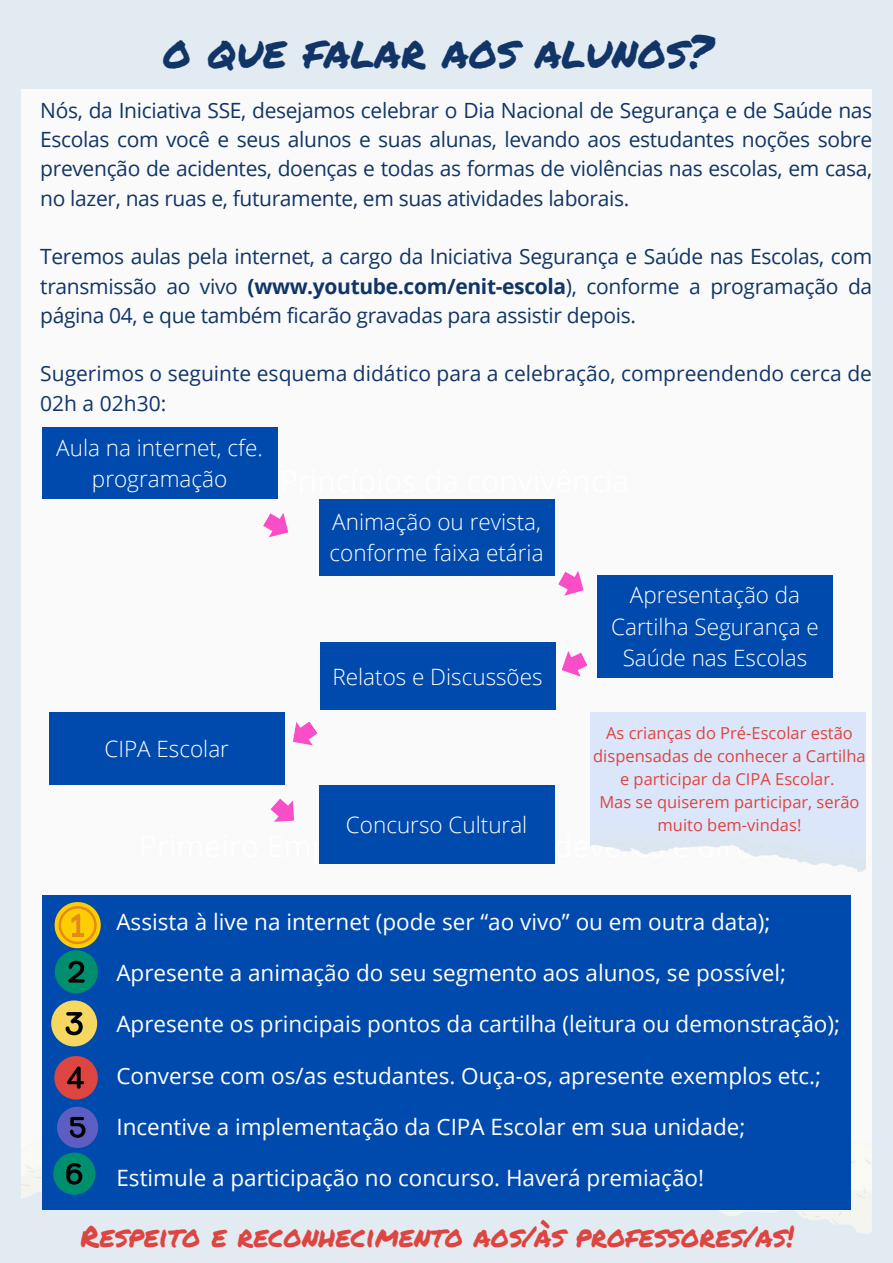
<style>
.page{position:relative;width:893px;height:1263px;background:#e3ebf2}
.page>*{position:absolute;margin:0;border:0;box-sizing:border-box;transform-origin:0 0}
.t1{font:45.38px "Permanent Marker";color:#113567}
.t2{font:29.25px "Permanent Marker";color:#dd4540}
.t3{font:22.5px "Open Sans";color:#fff}
.t4{font:300 22.5px/31.5px "Open Sans";color:#fff;text-align:center}
.t5{font:21px/29.2px "Open Sans";letter-spacing:-.015em;color:#113567;text-align:justify}
.t6{font:16.5px/23.1px "Open Sans";color:#dd4540;text-align:center}
.s1{font-weight:700}
</style>
<div class="page">
<div style="left:22px;top:89px;width:849px;height:1145px;background:#fafafa"></div>
<div style="left:42px;top:896px;width:808px;height:314px;background:#004aad"></div>
<div style="left:42px;top:428px;width:235px;height:71px;background:#004aad"></div>
<div style="left:319px;top:499px;width:235px;height:76px;background:#004aad"></div>
<div style="left:320px;top:642px;width:235px;height:68px;background:#004aad"></div>
<div style="left:597px;top:575px;width:236px;height:103px;background:#004aad"></div>
<div style="left:49px;top:712px;width:235px;height:73px;background:#004aad"></div>
<div style="left:319px;top:785px;width:235px;height:78px;background:#004aad"></div>
<svg style="left:263px;top:513px;width:25px;height:24px"></svg>
<svg style="left:270px;top:798px;width:24px;height:24px"></svg>
<svg style="left:561px;top:651px;width:26px;height:26px"></svg>
<svg style="left:293px;top:721px;width:25px;height:24px"></svg>
<svg style="left:558px;top:571px;width:26px;height:25px"></svg>
<div style="left:51px;top:1000px;width:46px;height:46px;background:#f6d861;border-radius:50%"></div>
<svg style="left:65px;top:1012px;width:18px;height:23px"></svg>
<div style="left:54px;top:1056px;width:44px;height:43px;background:#dd4540;border-radius:50%"></div>
<svg style="left:67px;top:1066px;width:17px;height:23px"></svg>
<div style="left:57px;top:1107px;width:41px;height:41px;background:#5e5dc2;border-radius:50%"></div>
<svg style="left:70px;top:1117px;width:16px;height:21px"></svg>
<div style="left:53px;top:1152px;width:42px;height:43px;background:#008f6e;border-radius:50%"></div>
<svg style="left:66px;top:1163px;width:16px;height:21px"></svg>
<svg style="left:55px;top:902px;width:46px;height:46px"></svg>
<svg style="left:72px;top:932px;width:12px;height:4px"></svg>
<div style="left:55px;top:950px;width:43px;height:43px;background:#008f6e;border-radius:50%"></div>
<svg style="left:68px;top:961px;width:17px;height:21px"></svg>
<img style="left:591px;top:712px;width:274px;height:159px">
<h2 class="t1" style="left:163px;top:18px;width:551px">o que falar aos alunos?</h2>
<h3 class="t5" style="left:40px;top:95px;width:833px">Nós, da Iniciativa SSE, desejamos celebrar o Dia Nacional de Segurança e de Saúde nas Escolas com você e seus alunos e suas alunas, levando aos estudantes noções sobre prevenção de acidentes, doenças e todas as formas de violências nas escolas, em casa, no lazer, nas ruas e, futuramente, em suas atividades laborais.</h3>
<h3 class="t5" style="left:40px;top:241px;width:833px">Teremos aulas pela internet, a cargo da Iniciativa Segurança e Saúde nas Escolas, com transmissão ao vivo <span class="s1">(www.youtube.com/enit-escola</span>), conforme a programação da página 04, e que também ficarão gravadas para assistir depois.</h3>
<h3 class="t5" style="left:40px;top:358px;width:833px">Sugerimos o seguinte esquema didático para a celebração, compreendendo cerca de<br>02h a 02h30:</h3>
<h3 class="t4" style="left:56px;top:431px;width:208px">Aula na internet, cfe. programação</h3>
<h3 class="t4" style="left:330px;top:505px;width:215px;text-align:left">Animação ou revista, conforme faixa etária</h3>
<p class="t4" style="left:104px;top:733px;width:126px">CIPA Escolar</p>
<h3 class="t4" style="left:332px;top:660px;width:212px">Relatos e Discussões</h3>
<p class="t4" style="left:346px;top:808px;width:183px">Concurso Cultural</p>
<h3 class="t4" style="left:611px;top:579px;width:209px">Apresentação da<br>Cartilha Segurança e<br>Saúde nas Escolas</h3>
<h3 class="t6" style="left:593px;top:721px;width:274px">As crianças do Pré-Escolar estão dispensadas de conhecer a Cartilha e participar da CIPA Escolar.</h3>
<h2 class="t6" style="left:599px;top:790px;width:262px">Mas se quiserem participar, serão muito bem-vindas!</h2>
<p class="t3" style="left:116px;top:906px;width:655px">Assista à live na internet (pode ser “ao vivo” ou em outra data);</p>
<p class="t3" style="left:116px;top:957px;width:671px">Apresente a animação do seu segmento aos alunos, se possível;</p>
<p class="t3" style="left:116px;top:1008px;width:725px">Apresente os principais pontos da cartilha (leitura ou demonstração);</p>
<p class="t3" style="left:116px;top:1059px;width:706px">Converse com os/as estudantes. Ouça-os, apresente exemplos etc.;</p>
<p class="t3" style="left:116px;top:1111px;width:630px">Incentive a implementação da CIPA Escolar em sua unidade;</p>
<p class="t3" style="left:116px;top:1162px;width:589px">Estimule a participação no concurso. Haverá premiação!</p>
<h3 class="t2" style="left:81px;top:1215px;width:715px">Respeito e reconhecimento aos/às professores/as!</h3>
</div>
